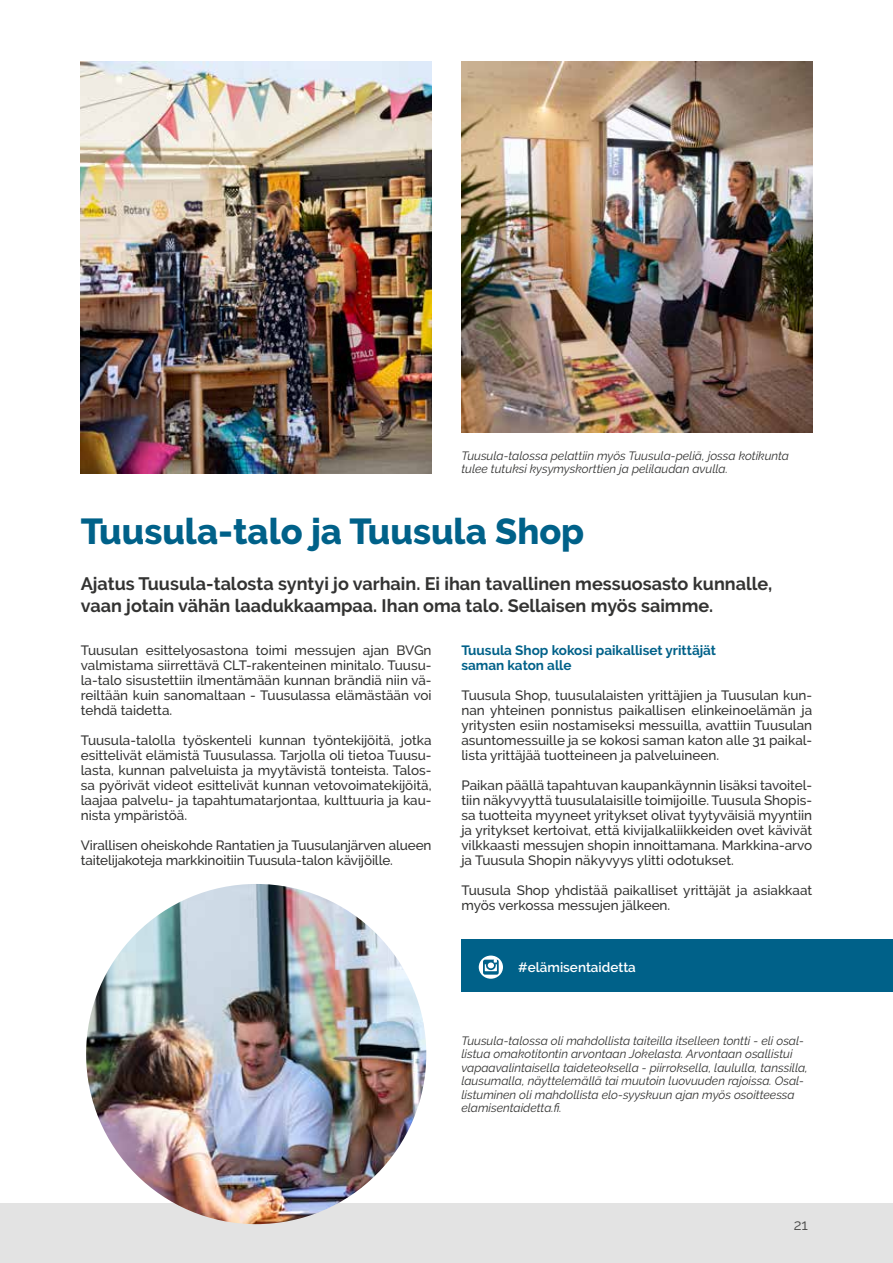
<style>
.page{position:relative;width:893px;height:1263px;background:#fff}
.page>*{position:absolute;margin:0;border:0;box-sizing:border-box;transform-origin:0 0}
.t1{font:800 36px "Raleway";color:#006189}
.t2{font:700 18px/22.5px "Raleway";color:#333332}
.t3{font:15px "Raleway";color:#4a4a49}
.t4{font:500 13.5px/15px "Raleway";color:#333332;text-align:justify}
.t5{font:700 13.5px/15px "Raleway";color:#006189}
.t6{font:600 13.5px "Raleway";color:#fff}
.t7{font:italic 12px/13.5px "Raleway";color:#333332}
</style>
<div class="page">
<img style="left:81px;top:62px;width:351px;height:411px">
<div style="left:0;top:1203px;width:893px;height:60px;background:#e3e3e3"></div>
<img style="left:461px;top:62px;width:351px;height:370px">
<img style="left:86px;top:884px;width:340px;height:340px;border-radius:170px">
<div style="left:461px;top:940px;width:432px;height:52px;background:#006189"></div>
<svg style="left:479px;top:955px;width:24px;height:24px"></svg>
<p class="t7" style="left:461px;top:449px;width:329px">Tuusula-talossa pelattiin myös Tuusula-peliä, jossa kotikunta tulee tutuksi kysymyskorttien ja pelilaudan avulla.</p>
<h1 class="t1" style="left:81px;top:510px;width:505px">Tuusula-talo ja Tuusula Shop</h1>
<h2 class="t2" style="left:81px;top:572px;width:693px">Ajatus Tuusula-talosta syntyi jo varhain. Ei ihan tavallinen messuosasto kunnalle, vaan jotain vähän laadukkaampaa. Ihan oma talo. Sellaisen myös saimme.</h2>
<p class="t4" style="left:81px;top:642px;width:352px">Tuusulan esittelyosastona toimi messujen ajan BVGn valmistama siirrettävä CLT-rakenteinen minitalo. Tuusu&shy;la-talo sisustettiin ilmentämään kunnan brändiä niin vä&shy;reiltään kuin sanomaltaan - Tuusulassa elämästään voi tehdä taidetta.</p>
<p class="t4" style="left:81px;top:732px;width:352px">Tuusula-talolla työskenteli kunnan työntekijöitä, jotka esittelivät elämistä Tuusulassa. Tarjolla oli tietoa Tuusu&shy;lasta, kunnan palveluista ja myytävistä tonteista. Talos&shy;sa pyörivät videot esittelivät kunnan vetovoimatekijöitä, laajaa palvelu- ja tapahtumatarjontaa, kulttuuria ja kau&shy;nista ympäristöä.</p>
<p class="t4" style="left:81px;top:837px;width:352px">Virallisen oheiskohde Rantatien ja Tuusulanjärven alueen taitelijakoteja markkinoitiin Tuusula-talon kävijöille.</p>
<p class="t5" style="left:461px;top:642px;width:256px">Tuusula Shop kokosi paikalliset yrittäjät saman katon alle</p>
<p class="t4" style="left:461px;top:687px;width:352px">Tuusula Shop, tuusulalaisten yrittäjien ja Tuusulan kun&shy;nan yhteinen ponnistus paikallisen elinkeinoelämän ja yritysten esiin nostamiseksi messuilla, avattiin Tuusulan asuntomessuille ja se kokosi saman katon alle 31 paikal&shy;lista yrittäjää tuotteineen ja palveluineen.</p>
<p class="t4" style="left:461px;top:777px;width:352px">Paikan päällä tapahtuvan kaupankäynnin lisäksi tavoitel&shy;tiin näkyvyyttä tuusulalaisille toimijoille. Tuusula Shopis&shy;sa tuotteita myyneet yritykset olivat tyytyväisiä myyntiin ja yritykset kertoivat, että kivijalkaliikkeiden ovet kävivät vilkkaasti messujen shopin innoittamana. Markkina-arvo ja Tuusula Shopin näkyvyys ylitti odotukset.</p>
<p class="t4" style="left:461px;top:882px;width:352px">Tuusula Shop yhdistää paikalliset yrittäjät ja asiakkaat myös verkossa messujen jälkeen.</p>
<p class="t6" style="left:518px;top:959px;width:119px">#elämisentaidetta</p>
<p class="t7" style="left:461px;top:1034px;width:348px">Tuusula-talossa oli mahdollista taiteilla itselleen tontti - eli osal&shy;listua omakotitontin arvontaan Jokelasta. Arvontaan osallistui vapaavalintaisella taideteoksella - piirroksella, laululla, tanssilla, lausumalla, näyttelemällä tai muutoin luovuuden rajoissa. Osal&shy;listuminen oli mahdollista elo-syyskuun ajan myös osoitteessa elamisentaidetta.fi.</p>
<p class="t3" style="left:794px;top:1216px;width:16px">21</p>
</div>
